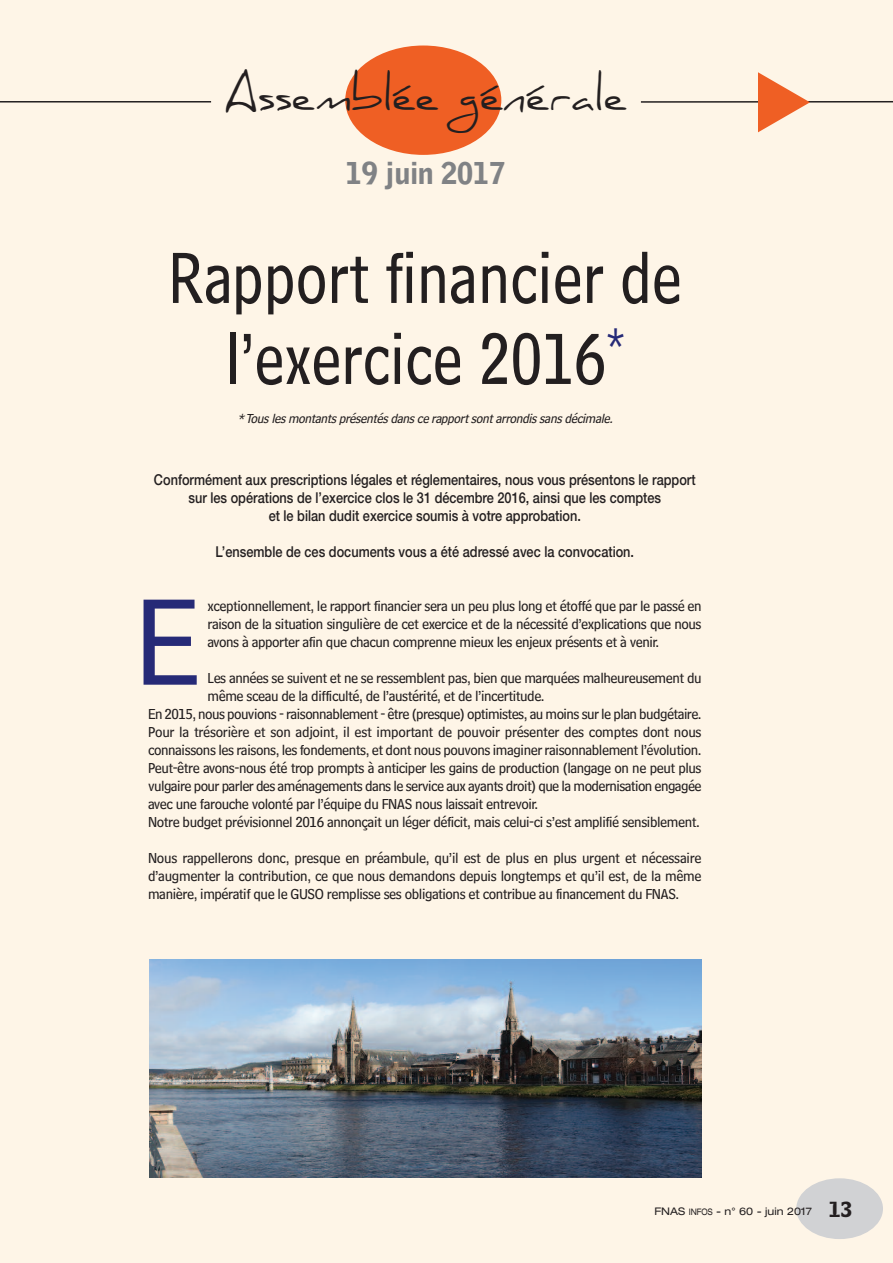
<style>
.page{position:relative;width:893px;height:1263px;background:#fef5e7}
.page>*{position:absolute;margin:0;border:0;box-sizing:border-box;transform-origin:0 0}
.t1{font:127.5px "Bell Centennial Std Sub Capt";color:#262a77}
.t2{font:75px/81px "Bell Centennial Std Sub Capt";color:#231f20;text-align:center;scale:.85 1}
.t3{font:45px "Daniel";color:#231f20}
.t4{font:900 30px "Bell Gothic Std";letter-spacing:-.025em;color:#808285}
.t5{font:15px/18px "Bell Centennial Std Sub Capt";letter-spacing:-.03em;color:#231f20;text-align:justify}
.t6{font:500 15px/18px "Helvetica Neue LT Std";color:#231f20;text-align:center;scale:.85 1}
.t7{font:italic 13.5px "Bell Centennial Std Sub Capt";color:#231f20}
.t8{font:expanded 10.5px "Helvetica Neue LT Std";color:#231f20}
.s1{font-size:9px}
.s2{font-family:"Bell Centennial Std Bd Listing";font-stretch:normal;font-size:18px}
</style>
<div class="page">
<img style="left:149px;top:959px;width:552px;height:219px">
<hr style="left:0;top:101px;width:211px;height:2px;background:#231f20">
<hr style="left:641px;top:101px;width:252px;height:2px;background:#231f20">
<svg style="left:758px;top:101px;width:52px;height:2px"></svg>
<h3 class="t3" style="left:224px;top:68px;width:405px">Assemblée générale</h3>
<h3 class="t4" style="left:345px;top:162px;width:162px">19 juin 2017</h3>
<h2 class="t2" style="left:169px;top:245px;width:605px">Rapport financier de l’exercice 2016<sup>*</sup></h2>
<p class="t7" style="left:238px;top:414px;width:379px">*Tous les montants présentés dans ce rapport sont arrondis sans décimale.</p>
<p class="t6" style="left:154px;top:472px;width:639px">Conformément aux prescriptions légales et réglementaires, nous vous présentons le rapport sur les opérations de l’exercice clos le 31 décembre 2016, ainsi que les comptes<br>et le bilan dudit exercice soumis à votre approbation.</p>
<p class="t6" style="left:215px;top:544px;width:494px">L’ensemble de ces documents vous a été adressé avec la convocation.</p>
<p class="t5" style="left:207px;top:598px;width:496px">xceptionnellement, le rapport financier sera un peu plus long et étoffé que par le passé en raison de la situation singulière de cet exercice et de la nécessité d’explications que nous avons à apporter afin que chacun comprenne mieux les enjeux présents et à venir.</p>
<p class="t5" style="left:207px;top:670px;width:496px">Les années se suivent et ne se ressemblent pas, bien que marquées malheureusement du</p>
<p class="t5" style="left:207px;top:688px;width:339px">même sceau de la difficulté, de l’austérité, et de l’incertitude.</p>
<p class="t5" style="left:148px;top:706px;width:555px">En 2015, nous pouvions - raisonnablement - être (presque) optimistes, au moins sur le plan budgétaire.</p>
<p class="t5" style="left:148px;top:724px;width:555px">Pour la trésorière et son adjoint, il est important de pouvoir présenter des comptes dont nous</p>
<p class="t5" style="left:148px;top:742px;width:555px">connaissons les raisons, les fondements, et dont nous pouvons imaginer raisonnablement l’évolution.</p>
<p class="t5" style="left:148px;top:760px;width:555px">Peut-être avons-nous été trop prompts à anticiper les gains de production (langage on ne peut plus</p>
<p class="t5" style="left:148px;top:778px;width:555px">vulgaire pour parler des aménagements dans le service aux ayants droit) que la modernisation engagée</p>
<p class="t5" style="left:148px;top:796px;width:392px">avec une farouche volonté par l’équipe du FNAS nous laissait entrevoir.</p>
<p class="t5" style="left:148px;top:814px;width:553px">Notre budget prévisionnel 2016 annonçait un léger déficit, mais celui-ci s’est amplifié sensiblement.</p>
<p class="t5" style="left:148px;top:850px;width:555px">Nous rappellerons donc, presque en préambule, qu’il est de plus en plus urgent et nécessaire d’augmenter la contribution, ce que nous demandons depuis longtemps et qu’il est, de la même manière, impératif que le GUSO remplisse ses obligations et contribue au financement du FNAS.</p>
<h1 class="t1" style="left:135px;top:600px;width:65px">E</h1>
<p class="t8" style="left:654px;top:1207px;width:200px">FNAS <span class="s1">INFOS</span> - n° 60 - juin 2017 <span class="s2">13</span></p>
</div>
